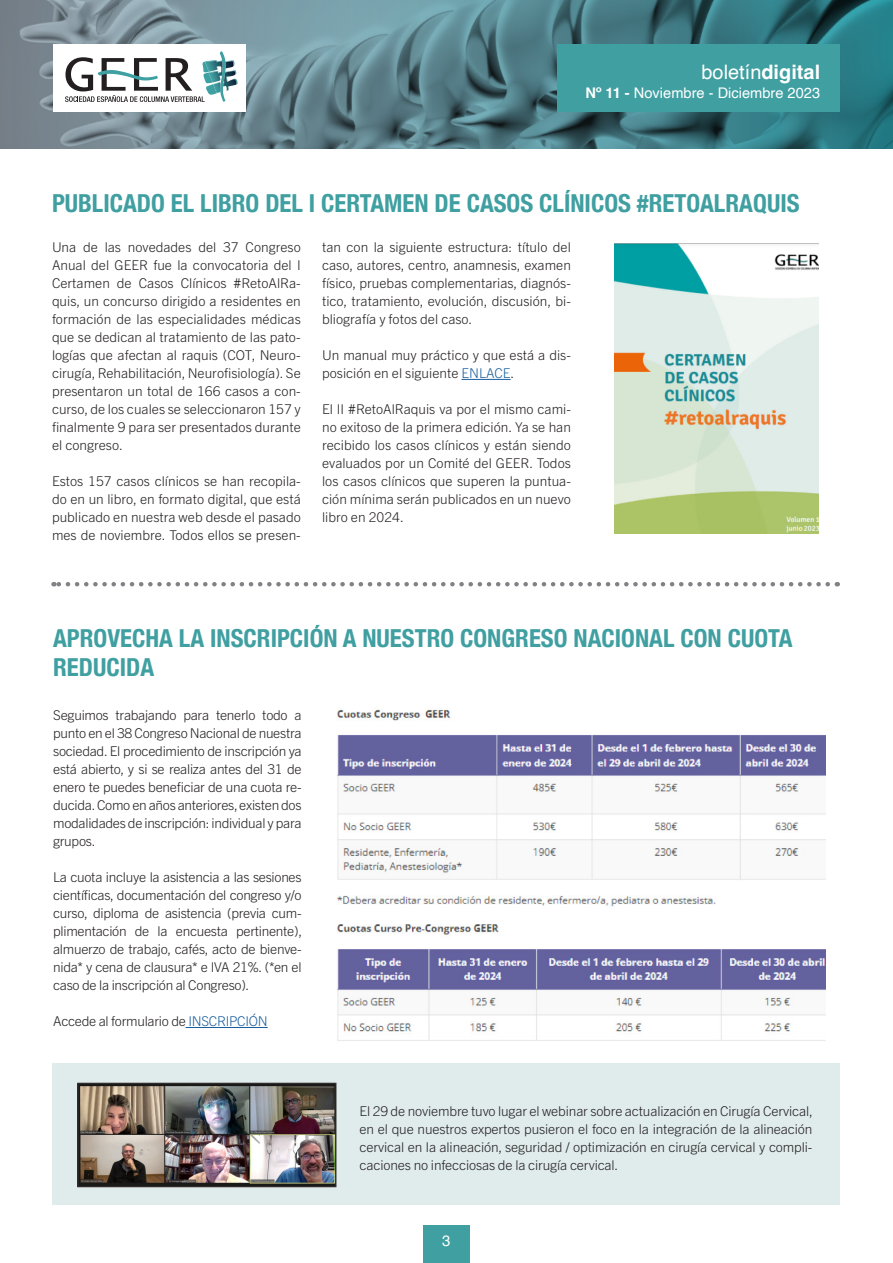
<style>
.page{position:relative;width:893px;height:1263px;background:#fff}
.page>*{position:absolute;margin:0;border:0;box-sizing:border-box;transform-origin:0 0}
.t1{font:700 condensed 24.75px/28.7px "Helvetica Neue";color:#3f9fa1}
.t2{font:19.95px "Helvetica";color:#fff}
.t3{font:15px "Helvetica";color:#fff}
.t4{font:14.7px "Helvetica";color:#fff}
.t5{font:300 13.5px/18px "Trade Gothic Next LT Pro";color:#231f20;text-align:justify}
.t6{font:300 13.5px "Trade Gothic Next LT Pro";letter-spacing:-.02em;color:#231f20}
.s1{font-weight:700}
.s2{color:#175d9e}
</style>
<div class="page">
<div style="left:423px;top:1226px;width:47px;height:37px;background:#3f9fa1"></div>
<svg style="left:0;top:0;width:893px;height:149px;background:#578089"></svg>
<div style="left:557px;top:44px;width:282px;height:68px;background:#3f9fa1"></div>
<div style="left:53px;top:44px;width:193px;height:68px;background:#fff"></div>
<svg style="left:65px;top:51px;width:173px;height:51px"></svg>
<div style="left:53px;top:1063px;width:787px;height:141px;background:#e0ebec"></div>
<svg style="left:53px;top:582px;width:775px;height:4px"></svg>
<hr style="left:186px;top:1027px;width:82px;height:1px;background:#175d9e">
<img style="left:337px;top:709px;width:488px;height:332px">
<hr style="left:461px;top:379px;width:50px;height:1px;background:#175d9e">
<img style="left:614px;top:243px;width:205px;height:290px">
<img style="left:80px;top:1085px;width:254px;height:100px">
<div style="left:78px;top:1083px;width:258px;height:104px;border:1px solid #3b3532"></div>
<h2 class="t2" style="left:701px;top:56px;width:120px">boletín<span class="s1">digital</span></h2>
<p class="t4" style="left:585px;top:82px;width:236px"><span class="s1">Nº 11 -</span> Noviembre - Diciembre 2023</p>
<p class="t1" style="left:52px;top:187px;width:749px">PUBLICADO EL LIBRO DEL I CERTAMEN DE CASOS CLÍNICOS #RETOALRAQUIS</p>
<p class="t5" style="left:52px;top:237px;width:250px">Una de las novedades del 37 Congreso Anual del GEER fue la convocatoria del I Certamen de Casos Clínicos #RetoAlRa&shy;quis, un concurso dirigido a residentes en formación de las especialidades médicas que se dedican al tratamiento de las pato&shy;logías que afectan al raquis (COT, Neuro&shy;cirugía, Rehabilitación, Neurofisiología). Se presentaron un total de 166 casos a con&shy;curso, de los cuales se seleccionaron 157 y finalmente 9 para ser presentados durante el congreso.</p>
<p class="t5" style="left:52px;top:471px;width:250px">Estos 157 casos clínicos se han recopila&shy;do en un libro, en formato digital, que está publicado en nuestra web desde el pasado mes de noviembre. Todos ellos se presen-</p>
<p class="t5" style="left:322px;top:237px;width:250px">tan con la siguiente estructura: título del caso, autores, centro, anamnesis, examen físico, pruebas complementarias, diagnós&shy;tico, tratamiento, evolución, discusión, bi&shy;bliografía y fotos del caso.</p>
<p class="t5" style="left:322px;top:345px;width:250px">Un manual muy práctico y que está a dis&shy;posición en el siguiente <span class="s2">ENLACE</span>.</p>
<p class="t5" style="left:322px;top:399px;width:250px">El II #RetoAlRaquis va por el mismo cami&shy;no exitoso de la primera edición. Ya se han recibido los casos clínicos y están siendo evaluados por un Comité del GEER. Todos los casos clínicos que superen la puntua&shy;ción mínima serán publicados en un nuevo libro en 2024.</p>
<p class="t1" style="left:53px;top:622px;width:741px">APROVECHA LA INSCRIPCIÓN A NUESTRO CONGRESO NACIONAL CON CUOTA<br>REDUCIDA</p>
<p class="t5" style="left:53px;top:705px;width:250px">Seguimos trabajando para tenerlo todo a punto en el 38 Congreso Nacional de nuestra sociedad. El procedimiento de inscripción ya está abierto, y si se realiza antes del 31 de enero te puedes beneficiar de una cuota re&shy;ducida. Como en años anteriores, existen dos modalidades de inscripción: individual y para grupos.</p>
<p class="t5" style="left:53px;top:867px;width:250px">La cuota incluye la asistencia a las sesiones científicas, documentación del congreso y/o curso, diploma de asistencia (previa cum&shy;plimentación de la encuesta pertinente), almuerzo de trabajo, cafés, acto de bienve&shy;nida* y cena de clausura* e IVA 21%. (*en el caso de la inscripción al Congreso).</p>
<p class="t6" style="left:53px;top:1012px;width:216px">Accede al formulario de <span class="s2">INSCRIPCIÓN</span></p>
<p class="t5" style="left:360px;top:1101px;width:455px">El 29 de noviembre tuvo lugar el webinar sobre actualización en Cirugía Cervical, en el que nuestros expertos pusieron el foco en la integración de la alineación cervical en la alineación, seguridad / optimización en cirugía cervical y compli&shy;caciones no infecciosas de la cirugía cervical.</p>
<p class="t3" style="left:442px;top:1229px;width:10px">3</p>
</div>
